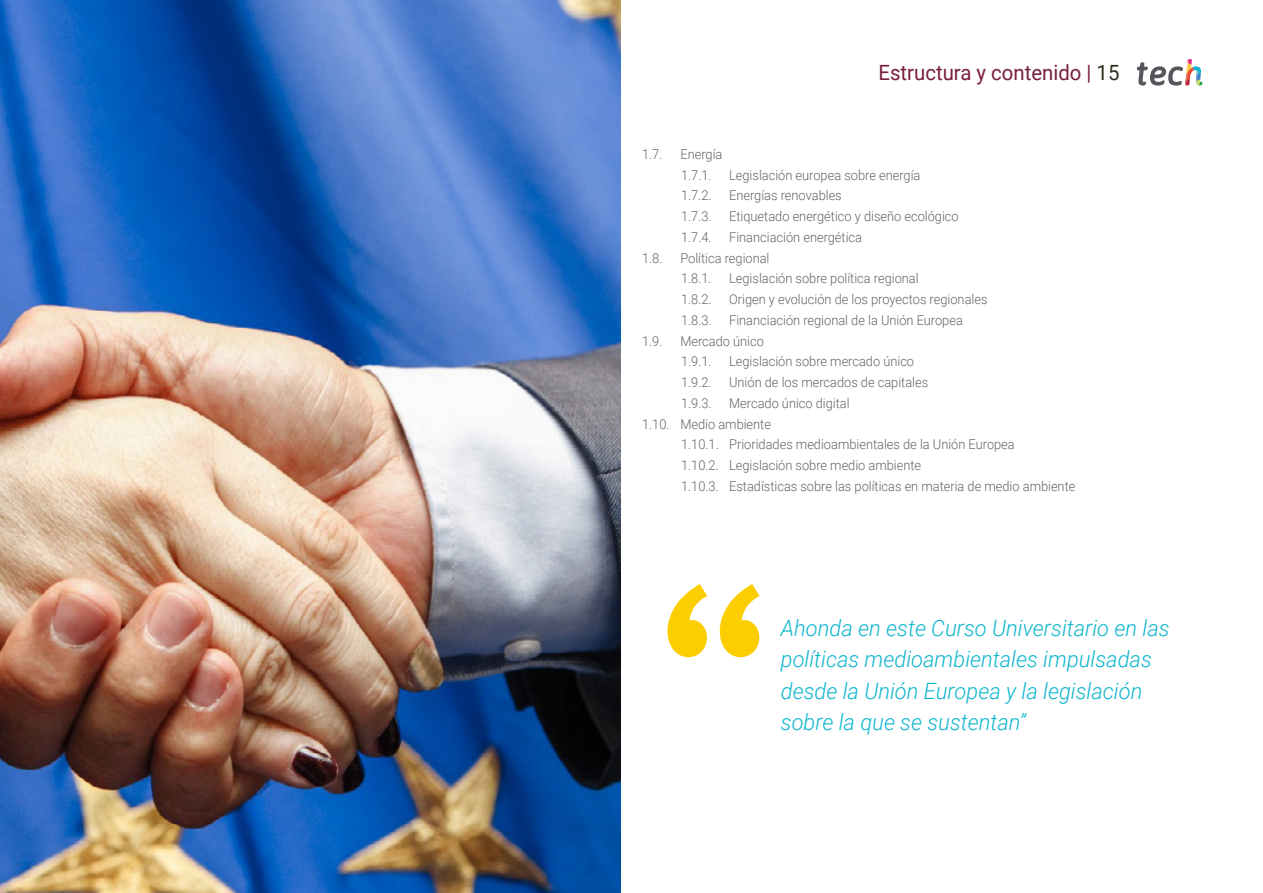
<style>
.page{position:relative;width:1263px;height:893px;background:#fff}
.page>*{position:absolute;margin:0;border:0;box-sizing:border-box;transform-origin:0 0}
.t1{font:italic 300 22.5px/31.5px "Roboto";color:#0fb6cf}
.t2{font:21px "Roboto";color:#791e3c}
.t3{font:300 13.5px/20.7px "Roboto";color:#61646a;scale:.95 1}
.s1{color:#312e20}
</style>
<div class="page">
<svg style="left:1137px;top:59px;width:65px;height:27px"></svg>
<svg style="left:667px;top:584px;width:92px;height:73px"></svg>
<img style="left:0;top:0;width:621px;height:893px">
<h2 class="t2" style="left:878px;top:57px;width:242px">Estructura y contenido | <span class="s1">15</span></h2>
<p class="t3" style="left:642px;top:143px;width:23px">1.7.</p>
<p class="t3" style="left:680px;top:143px;width:46px">Energía<br>1.7.1.</p>
<p class="t3" style="left:729px;top:164px;width:203px">Legislación europea sobre energía</p>
<p class="t3" style="left:681px;top:185px;width:34px">1.7.2.</p>
<p class="t3" style="left:729px;top:185px;width:120px">Energías renovables</p>
<p class="t3" style="left:681px;top:206px;width:34px">1.7.3.</p>
<p class="t3" style="left:729px;top:206px;width:243px">Etiquetado energético y diseño ecológico</p>
<p class="t3" style="left:681px;top:226px;width:34px">1.7.4.</p>
<p class="t3" style="left:729px;top:226px;width:141px">Financiación energética</p>
<p class="t3" style="left:642px;top:247px;width:23px">1.8.</p>
<p class="t3" style="left:680px;top:247px;width:95px">Política regional<br>1.8.1.</p>
<p class="t3" style="left:729px;top:268px;width:201px">Legislación sobre política regional</p>
<p class="t3" style="left:681px;top:289px;width:34px">1.8.2.</p>
<p class="t3" style="left:729px;top:289px;width:273px">Origen y evolución de los proyectos regionales</p>
<p class="t3" style="left:681px;top:309px;width:34px">1.8.3.</p>
<p class="t3" style="left:729px;top:309px;width:248px">Financiación regional de la Unión Europea</p>
<p class="t3" style="left:642px;top:330px;width:23px">1.9.</p>
<p class="t3" style="left:680px;top:330px;width:89px">Mercado único<br>1.9.1.</p>
<p class="t3" style="left:729px;top:351px;width:196px">Legislación sobre mercado único</p>
<p class="t3" style="left:681px;top:372px;width:34px">1.9.2.</p>
<p class="t3" style="left:729px;top:372px;width:211px">Unión de los mercados de capitales</p>
<p class="t3" style="left:681px;top:392px;width:34px">1.9.3.</p>
<p class="t3" style="left:642px;top:392px;width:220px;text-indent:87px">Mercado único digital<br>1.10. Medio ambiente</p>
<p class="t3" style="left:681px;top:434px;width:417px">1.10.1. Prioridades medioambientales de la Unión Europea<br>1.10.2. Legislación sobre medio ambiente<br>1.10.3. Estadísticas sobre las políticas en materia de medio ambiente</p>
<h1 class="t1" style="left:781px;top:611px;width:390px">Ahonda en este Curso Universitario en las políticas medioambientales impulsadas desde la Unión Europea y la legislación sobre la que se sustentan”</h1>
</div>
